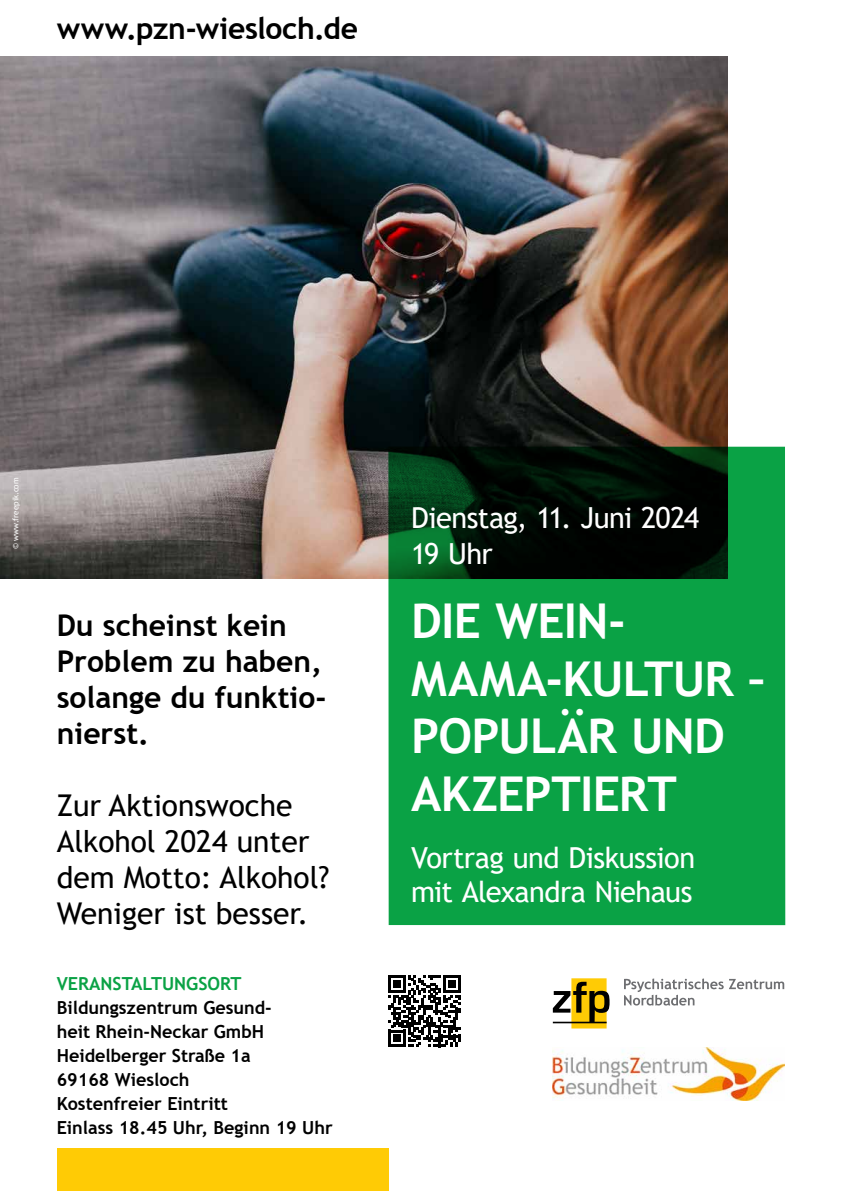
<style>
.page{position:relative;width:842px;height:1191px;background:#fff}
.page>*{position:absolute;margin:0;border:0;box-sizing:border-box;transform-origin:0 0}
.t1{font:700 48px/57.6px "Trebuchet MS";letter-spacing:-.015em;color:#fff}
.t2{font:700 30px/36px "Trebuchet MS";color:#000}
.t3{font:30px/36px "Trebuchet MS";color:#000}
.t4{font:29px/36px "Trebuchet MS";letter-spacing:-.02em;color:#fff}
.t5{font:700 18px/24px "Trebuchet MS";color:#000}
.t6{font:700 18px "Trebuchet MS";color:#0aa245}
.t7{font:8px "Trebuchet MS";color:#fff}
</style>
<div class="page">
<img style="left:0;top:57px;width:728px;height:521px">
<svg style="left:388px;top:446px;width:397px;height:479px;background:#088137"></svg>
<svg style="left:624px;top:978px;width:160px;height:27px"></svg>
<div style="left:571px;top:978px;width:36px;height:50px;background:linear-gradient(to right,#ffcb05,#ffcb05)"></div>
<svg style="left:553px;top:981px;width:56px;height:42px"></svg>
<svg style="left:389px;top:975px;width:71px;height:72px"></svg>
<div style="left:57px;top:1148px;width:331px;height:43px;background:#ffcb05"></div>
<img style="left:553px;top:1047px;width:231px;height:53px">
<h2 class="t2" style="left:57px;top:11px;width:303px">www.pzn-wiesloch.de</h2>
<p class="t7" style="left:11px;top:549px;width:73px;rotate:-90deg">© www.freepik.com</p>
<h2 class="t2" style="left:57px;top:607px;width:271px">Du scheinst kein<br>Problem zu haben, solange du funktio&shy;nierst.</h2>
<h2 class="t3" style="left:57px;top:787px;width:274px">Zur Aktionswoche<br>Alkohol 2024 unter dem Motto: Alkohol?<br>Weniger ist besser.</h2>
<p class="t6" style="left:57px;top:972px;width:186px">VERANSTALTUNGSORT</p>
<p class="t5" style="left:57px;top:995px;width:278px">Bildungszentrum Gesund-<br>heit Rhein-Neckar GmbH<br>Heidelberger Straße 1a<br>69168 Wiesloch<br>Kostenfreier Eintritt<br>Einlass 18.45 Uhr, Beginn 19 Uhr</p>
<h3 class="t4" style="left:411px;top:500px;width:290px">Dienstag, 11. Juni 2024<br>19 Uhr</h3>
<h1 class="t1" style="left:411px;top:592px;width:356px">DIE WEIN-<br>MAMA-KULTUR –<br>POPULÄR UND<br>AKZEPTIERT</h1>
<h3 class="t4" style="left:411px;top:839px;width:286px;line-height:34.8px">Vortrag und Diskussion mit Alexandra Niehaus</h3>
</div>
